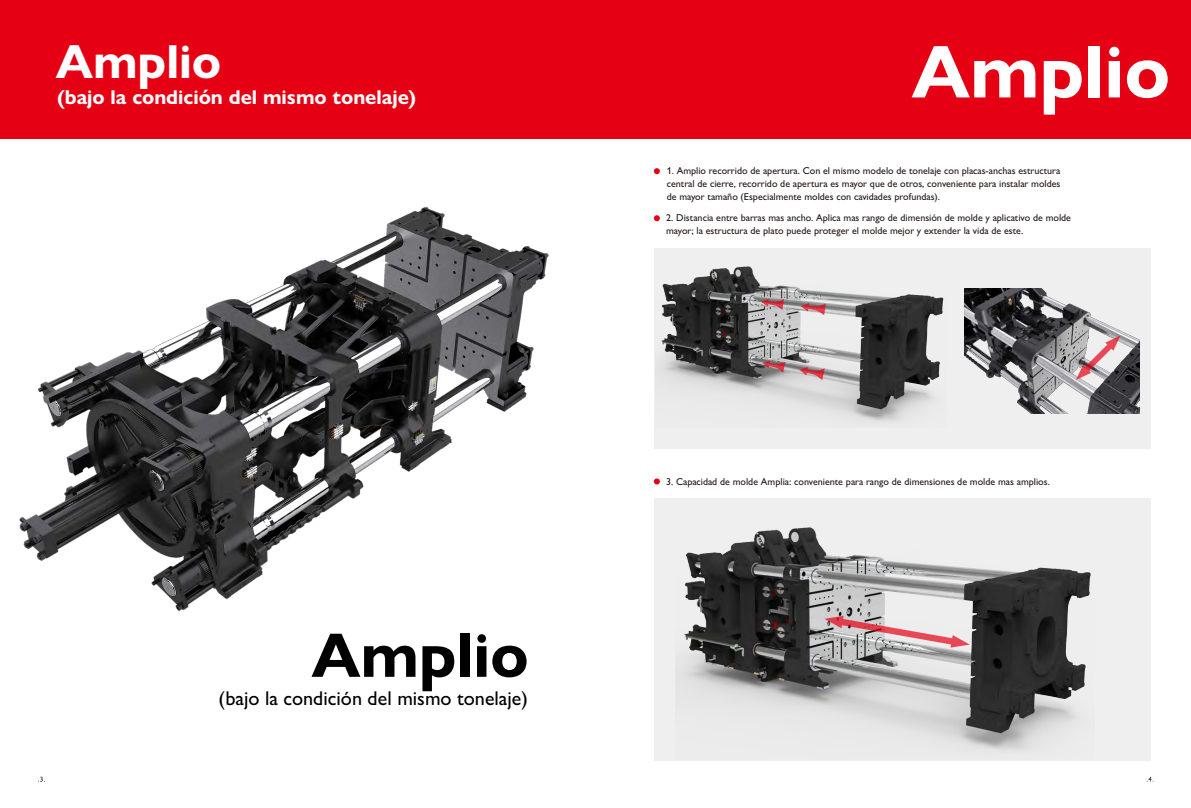
<style>
.page{position:relative;width:1191px;height:808px;background:#fff}
.page>*{position:absolute;margin:0;border:0;box-sizing:border-box;transform-origin:0 0}
.t1{font:700 75px "Gill Sans Nova";color:#fff}
.t2{font:700 63px "Gill Sans Nova";color:#000}
.t3{font:700 48px "Gill Sans Nova";color:#fff}
.t4{font:700 20px "Gill Sans Nova";color:#fff}
.t5{font:20px "Gill Sans Nova";color:#000}
.t6{font:10px/13px "Gill Sans Nova";color:#231916;text-align:justify}
</style>
<div class="page">
<div style="left:653px;top:248px;width:497px;height:200px;background:#efeff0"></div>
<div style="left:0;top:1px;width:1190px;height:137px;background:#e60013"></div>
<img style="left:19px;top:206px;width:530px;height:406px">
<svg style="left:653px;top:168px;width:6px;height:6px"></svg>
<svg style="left:653px;top:215px;width:6px;height:6px"></svg>
<svg style="left:653px;top:478px;width:6px;height:6px"></svg>
<img style="left:964px;top:288px;width:175px;height:125px">
<img style="left:655px;top:266px;width:289px;height:156px">
<svg style="left:799px;top:366px;width:25px;height:14px"></svg>
<svg style="left:800px;top:303px;width:25px;height:12px"></svg>
<svg style="left:762px;top:360px;width:23px;height:12px"></svg>
<svg style="left:761px;top:298px;width:22px;height:12px"></svg>
<div style="left:653px;top:497px;width:496px;height:263px;background:#efeff0"></div>
<svg style="left:1075px;top:335px;width:45px;height:44px"></svg>
<img style="left:675px;top:527px;width:416px;height:224px">
<svg style="left:824px;top:615px;width:145px;height:32px"></svg>
<svg style="left:38px;top:776px;width:7px;height:5px"></svg>
<svg style="left:1147px;top:776px;width:5px;height:5px"></svg>
<h3 class="t3" style="left:56px;top:46px;width:167px">Amplio</h3>
<h3 class="t4" style="left:57px;top:90px;width:360px">(bajo la condición del mismo tonelaje)</h3>
<h2 class="t2" style="left:311px;top:633px;width:219px">Amplio</h2>
<h3 class="t5" style="left:218px;top:691px;width:311px">(bajo la condición del mismo tonelaje)</h3>
<h1 class="t1" style="left:911px;top:46px;width:260px">Amplio</h1>
<p class="t6" style="left:666px;top:165px;width:395px">1. Amplio recorrido de apertura. Con el mismo modelo de tonelaje con placas-anchas estructura central de cierre, recorrido de apertura es mayor que de otros, conveniente para instalar moldes de mayor tamaño (Especialmente moldes con cavidades profundas).</p>
<p class="t6" style="left:666px;top:212px;width:406px">2. Distancia entre barras mas ancho. Aplica mas rango de dimensión de molde y aplicativo de molde mayor; la estructura de plato puede proteger el molde mejor y extender la vida de este.</p>
<p class="t6" style="left:666px;top:476px;width:385px">3. Capacidad de molde Amplia: conveniente para rango de dimensiones de molde mas amplios.</p>
</div>
